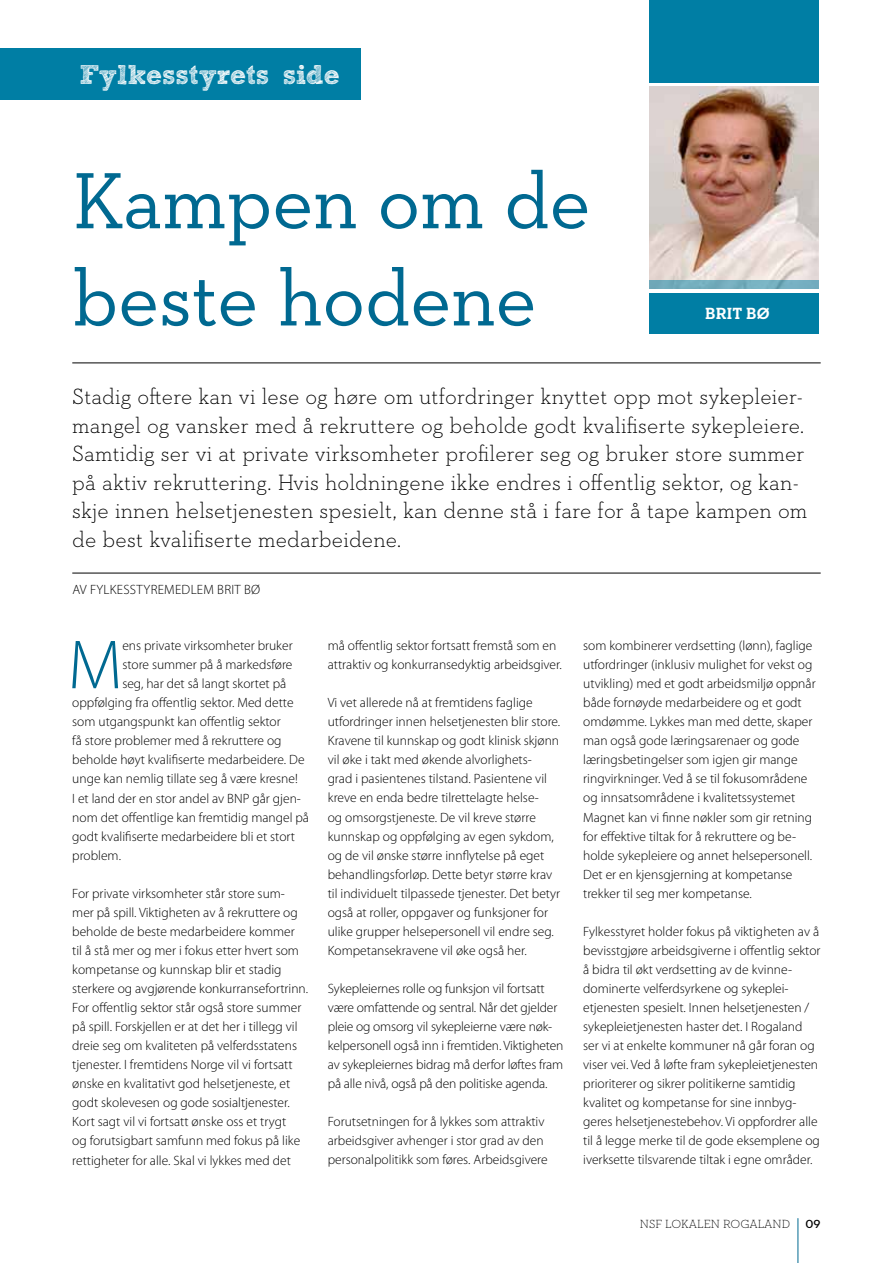
<style>
.page{position:relative;width:893px;height:1263px;background:#fff}
.page>*{position:absolute;margin:0;border:0;box-sizing:border-box;transform-origin:0 0}
.t1{font:81px/97.2px "Neutraface Slab Text";color:#006991}
.t2{font:300 70.05px "Myriad Pro";color:#006991}
.t3{font:700 27px "freeversion Sketch Block";color:#fff}
.t4{font:300 22.5px/28.5px "Neutraface Slab Text";letter-spacing:.005em;color:#000}
.t5{font:700 16.5px "Neutraface Slab Text";color:#fff}
.t6{font:300 13.5px/19px "Myriad Pro";color:#000}
.t7{font:300 12px "Neutraface Slab Text";letter-spacing:-.005em;color:#000}
.t8{font:600 12px "Neutraface Slab Text";color:#000}
</style>
<div class="page">
<hr style="left:72px;top:362px;width:749px;height:1px;background:#000">
<hr style="left:72px;top:573px;width:749px;height:1px;background:#000">
<img style="left:649px;top:86px;width:169px;height:195px">
<div style="left:649px;top:293px;width:170px;height:41px;background:#007ea4"></div>
<div style="left:649px;top:281px;width:170px;height:8px;background:#75afbf"></div>
<div style="left:649px;top:0;width:170px;height:82px;background:#007ea4"></div>
<div style="left:0;top:49px;width:361px;height:51px;background:#007ea4"></div>
<hr style="left:797px;top:1218px;width:1px;height:45px;background:#006991">
<h3 class="t3" style="left:79px;top:64px;width:262px">Fylkesstyrets side</h3>
<h1 class="t1" style="left:72px;top:151px;width:520px">Kampen om de beste hodene</h1>
<p class="t5" style="left:705px;top:303px;width:66px">Brit Bø</p>
<p class="t4" style="left:72px;top:382px;width:737px">Stadig oftere kan vi lese og høre om utfordringer knyttet opp mot sykepleier&shy;mangel og vansker med å rekruttere og beholde godt kvalifiserte sykepleiere.<br>Samtidig ser vi at private virksomheter profilerer seg og bruker store summer på aktiv rekruttering. Hvis holdningene ikke endres i offentlig sektor, og kan&shy;skje innen helsetjenesten spesielt, kan denne stå i fare for å tape kampen om de best kvalifiserte medarbeidene.</p>
<p class="t6" style="left:72px;top:580px;width:26px">av fylkesstyremedlem</p>
<p class="t6" style="left:217px;top:580px;width:43px">Brit Bø</p>
<h2 class="t2" style="left:68px;top:626px;width:56px">M</h2>
<p class="t6" style="left:122px;top:636px;width:172px">ens private virksomheter bruker</p>
<p class="t6" style="left:122px;top:655px;width:172px">store summer på å markedsføre</p>
<p class="t6" style="left:122px;top:674px;width:165px">seg, har det så langt skortet på</p>
<p class="t6" style="left:72px;top:693px;width:223px">oppfølging fra offentlig sektor. Med dette</p>
<p class="t6" style="left:72px;top:712px;width:210px">som utgangspunkt kan offentlig sektor</p>
<p class="t6" style="left:72px;top:731px;width:211px">få store problemer med å rekruttere og</p>
<p class="t6" style="left:72px;top:751px;width:234px">beholde høyt kvalifiserte medarbeidere. De</p>
<p class="t6" style="left:72px;top:770px;width:227px">unge kan nemlig tillate seg å være kresne!</p>
<p class="t6" style="left:72px;top:789px;width:230px">I et land der en stor andel av BNP går gjen-</p>
<p class="t6" style="left:72px;top:808px;width:238px">nom det offentlige kan fremtidig mangel på</p>
<p class="t6" style="left:72px;top:827px;width:224px">godt kvalifiserte medarbeidere bli et stort</p>
<p class="t6" style="left:72px;top:846px;width:50px">problem.</p>
<p class="t6" style="left:72px;top:884px;width:237px">For private virksomheter står store sum&shy;mer på spill. Viktigheten av å rekruttere og beholde de beste medarbeidere kommer<br>til å stå mer og mer i fokus etter hvert som kompetanse og kunnskap blir et stadig sterkere og avgjørende konkurransefortrinn.<br>For offentlig sektor står også store summer på spill. Forskjellen er at det her i tillegg vil dreie seg om kvaliteten på velferdsstatens tjenester. I fremtidens Norge vil vi fortsatt ønske en kvalitativt god helsetjeneste, et godt skolevesen og gode sosialtjenester.<br>Kort sagt vil vi fortsatt ønske oss et trygt<br>og forutsigbart samfunn med fokus på like rettigheter for alle. Skal vi lykkes med det</p>
<p class="t6" style="left:328px;top:636px;width:236px">må offentlig sektor fortsatt fremstå som en attraktiv og konkurransedyktig arbeidsgiver.</p>
<p class="t6" style="left:328px;top:693px;width:234px">Vi vet allerede nå at fremtidens faglige utfordringer innen helsetjenesten blir store.<br>Kravene til kunnskap og godt klinisk skjønn vil øke i takt med økende alvorlighets-<br>grad i pasientenes tilstand. Pasientene vil kreve en enda bedre tilrettelagte helse-<br>og omsorgstjeneste. De vil kreve større kunnskap og oppfølging av egen sykdom, og de vil ønske større innflytelse på eget behandlingsforløp. Dette betyr større krav til individuelt tilpassede tjenester. Det betyr også at roller, oppgaver og funksjoner for ulike grupper helsepersonell vil endre seg.<br>Kompetansekravene vil øke også her.</p>
<p class="t6" style="left:328px;top:979px;width:237px">Sykepleiernes rolle og funksjon vil fortsatt være omfattende og sentral. Når det gjelder pleie og omsorg vil sykepleierne være nøk&shy;kelpersonell også inn i fremtiden. Viktigheten av sykepleiernes bidrag må derfor løftes fram på alle nivå, også på den politiske agenda.</p>
<p class="t6" style="left:328px;top:1112px;width:221px">Forutsetningen for å lykkes som attraktiv arbeidsgiver avhenger i stor grad av den personalpolitikk som føres. Arbeidsgivere</p>
<p class="t6" style="left:583px;top:636px;width:234px">som kombinerer verdsetting (lønn), faglige utfordringer (inklusiv mulighet for vekst og utvikling) med et godt arbeidsmiljø oppnår både fornøyde medarbeidere og et godt omdømme. Lykkes man med dette, skaper man også gode læringsarenaer og gode læringsbetingelser som igjen gir mange ringvirkninger. Ved å se til fokusområdene og innsatsområdene i kvalitetssystemet Magnet kan vi finne nøkler som gir retning for effektive tiltak for å rekruttere og be&shy;holde sykepleiere og annet helsepersonell.<br>Det er en kjensgjerning at kompetanse trekker til seg mer kompetanse.</p>
<p class="t6" style="left:583px;top:922px;width:239px">Fylkesstyret holder fokus på viktigheten av å bevisstgjøre arbeidsgiverne i offentlig sektor å bidra til økt verdsetting av de kvinne&shy;dominerte velferdsyrkene og sykeplei&shy;etjenesten spesielt. Innen helsetjenesten / sykepleietjenesten haster det. I Rogaland ser vi at enkelte kommuner nå går foran og viser vei. Ved å løfte fram sykepleietjenesten prioriterer og sikrer politikerne samtidig kvalitet og kompetanse for sine innbyg&shy;geres helsetjenestebehov. Vi oppfordrer alle til å legge merke til de gode eksemplene og iverksette tilsvarende tiltak i egne områder.</p>
<p class="t7" style="left:640px;top:1216px;width:152px">NSF LOKALEN ROGALAND</p>
<p class="t8" style="left:805px;top:1216px;width:17px">09</p>
</div>
